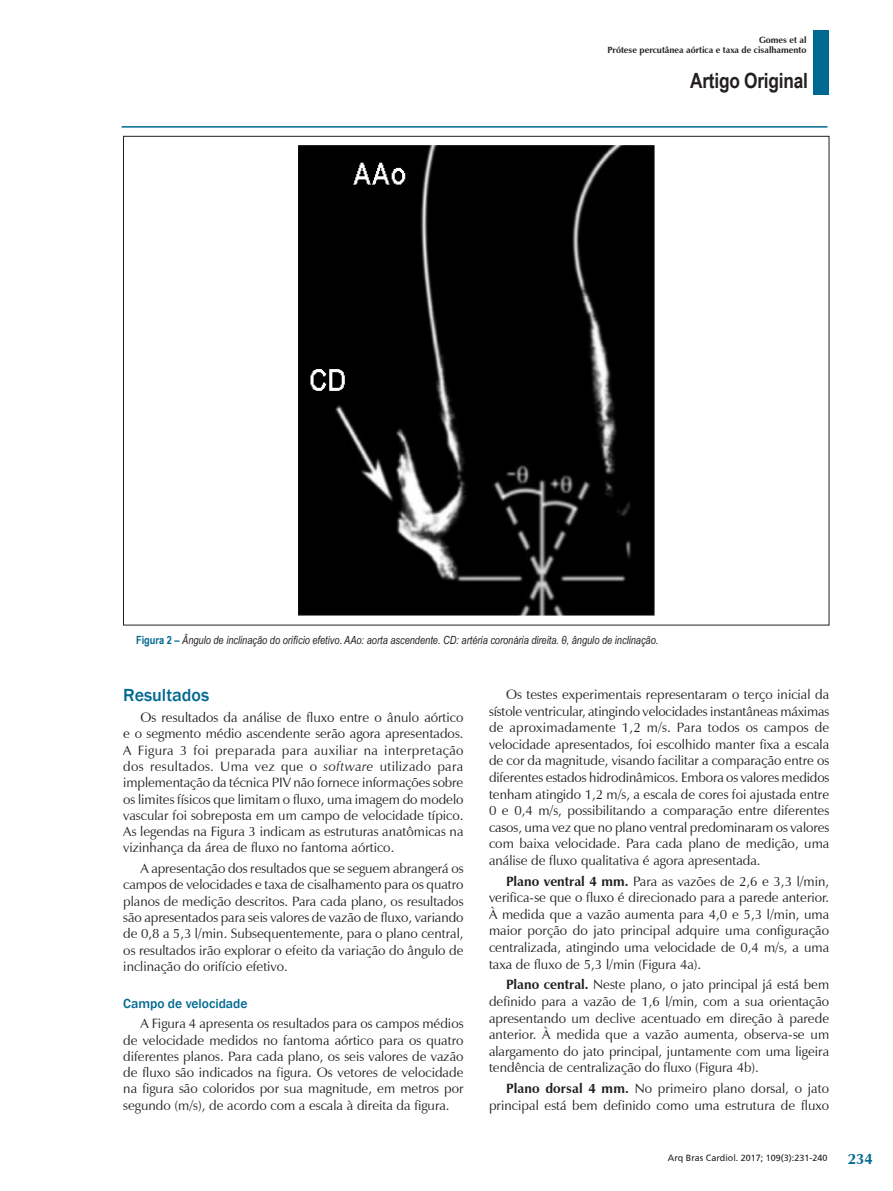
<style>
.page{position:relative;width:893px;height:1191px;background:#fff}
.page>*{position:absolute;margin:0;border:0;box-sizing:border-box;transform-origin:0 0}
.t1{font:700 21px "Arial Narrow";letter-spacing:-.01em;color:#231f20}
._02_-_TITULO_-_MATER{font:500 18px "Franklin Gothic";color:#006991}
.t2{font:700 15px "Zapf Humanist 601 BT";color:#006991}
._01-TEXTO_BASICO{font:13.5px/16.5px "Zapf Humanist 601 BT";color:#231f20;text-align:justify}
._03_-_SUBTITULO_PRIN{font:500 13.5px "Franklin Gothic";color:#006991}
._06_-_LEGENDA_FIGURA{font:italic 11.25px "Arial Narrow";color:#231f20}
.t3{font:700 9px/10.8px "Zapf Humanist 601 BT";color:#231f20;text-align:right}
.t4{font:9px "Frutiger";color:#231f20}
.s1{font-weight:700;font-style:normal;color:#006991}
.s2{font-style:italic}
.s3{font-weight:700}
</style>
<div class="page">
<hr style="left:122px;top:126px;width:705px;height:2px;background:#006991">
<div style="left:813px;top:30px;width:16px;height:64px;background:#006991"></div>
<img style="left:298px;top:146px;width:356px;height:469px">
<p class="t3" style="left:608px;top:34px;width:200px">Gomes et al<br>Prótese percutânea aórtica e taxa de cisalhamento</p>
<h1 class="t1" style="left:690px;top:65px;width:119px">Artigo Original</h1>
<p class="_06_-_LEGENDA_FIGURA" style="left:136px;top:632px;width:524px"><span class="s1">Figura 2 –</span> Ângulo de inclinação do orifício efetivo. AAo: aorta ascendente. CD: artéria coronária direita. θ, ângulo de inclinação.</p>
<p class="_02_-_TITULO_-_MATER" style="left:123px;top:684px;width:88px">Resultados</p>
<p class="_01-TEXTO_BASICO" style="left:123px;top:709px;width:342px;text-indent:17px">Os resultados da análise de fluxo entre o ânulo aórtico e o segmento médio ascendente serão agora apresentados.<br>A Figura 3 foi preparada para auxiliar na interpretação dos resultados. Uma vez que o <span class="s2">software</span> utilizado para implementação da técnica PIV não fornece informações sobre os limites físicos que limitam o fluxo, uma imagem do modelo vascular foi sobreposta em um campo de velocidade típico.<br>As legendas na Figura 3 indicam as estruturas anatômicas na vizinhança da área de fluxo no fantoma aórtico.</p>
<p class="_01-TEXTO_BASICO" style="left:123px;top:860px;width:342px;text-indent:17px">A apresentação dos resultados que se seguem abrangerá os campos de velocidades e taxa de cisalhamento para os quatro planos de medição descritos. Para cada plano, os resultados são apresentados para seis valores de vazão de fluxo, variando de 0,8 a 5,3 l/min. Subsequentemente, para o plano central, os resultados irão explorar o efeito da variação do ângulo de inclinação do orifício efetivo.</p>
<p class="_03_-_SUBTITULO_PRIN" style="left:123px;top:994px;width:126px">Campo de velocidade</p>
<p class="_01-TEXTO_BASICO" style="left:123px;top:1015px;width:342px;text-indent:17px">A Figura 4 apresenta os resultados para os campos médios de velocidade medidos no fantoma aórtico para os quatro diferentes planos. Para cada plano, os seis valores de vazão de fluxo são indicados na figura. Os vetores de velocidade na figura são coloridos por sua magnitude, em metros por segundo (m/s), de acordo com a escala à direita da figura.</p>
<p class="_01-TEXTO_BASICO" style="left:489px;top:686px;width:342px;text-indent:17px">Os testes experimentais representaram o terço inicial da sístole ventricular, atingindo velocidades instantâneas máximas de aproximadamente 1,2 m/s. Para todos os campos de velocidade apresentados, foi escolhido manter fixa a escala de cor da magnitude, visando facilitar a comparação entre os diferentes estados hidrodinâmicos. Embora os valores medidos tenham atingido 1,2 m/s, a escala de cores foi ajustada entre 0 e 0,4 m/s, possibilitando a comparação entre diferentes casos, uma vez que no plano ventral predominaram os valores com baixa velocidade. Para cada plano de medição, uma análise de fluxo qualitativa é agora apresentada.</p>
<p class="_01-TEXTO_BASICO" style="left:489px;top:873px;width:342px;text-indent:17px"><span class="s3">Plano ventral 4 mm.</span> Para as vazões de 2,6 e 3,3 l/min, verifica-se que o fluxo é direcionado para a parede anterior.<br>À medida que a vazão aumenta para 4,0 e 5,3 l/min, uma maior porção do jato principal adquire uma configuração centralizada, atingindo uma velocidade de 0,4 m/s, a uma taxa de fluxo de 5,3 l/min (Figura 4a).</p>
<p class="_01-TEXTO_BASICO" style="left:489px;top:976px;width:342px;text-indent:17px"><span class="s3">Plano central.</span> Neste plano, o jato principal já está bem definido para a vazão de 1,6 l/min, com a sua orientação apresentando um declive acentuado em direção à parede anterior. À medida que a vazão aumenta, observa-se um alargamento do jato principal, juntamente com uma ligeira tendência de centralização do fluxo (Figura 4b).</p>
<p class="_01-TEXTO_BASICO" style="left:489px;top:1080px;width:342px;text-align:right"><span class="s3">Plano dorsal 4 mm.</span> No primeiro plano dorsal, o jato principal está bem definido como uma estrutura de fluxo</p>
<p class="t4" style="left:668px;top:1153px;width:161px">Arq Bras Cardiol. 2017; 109(3):231-240</p>
<p class="t2" style="left:848px;top:1149px;width:26px">234</p>
</div>
